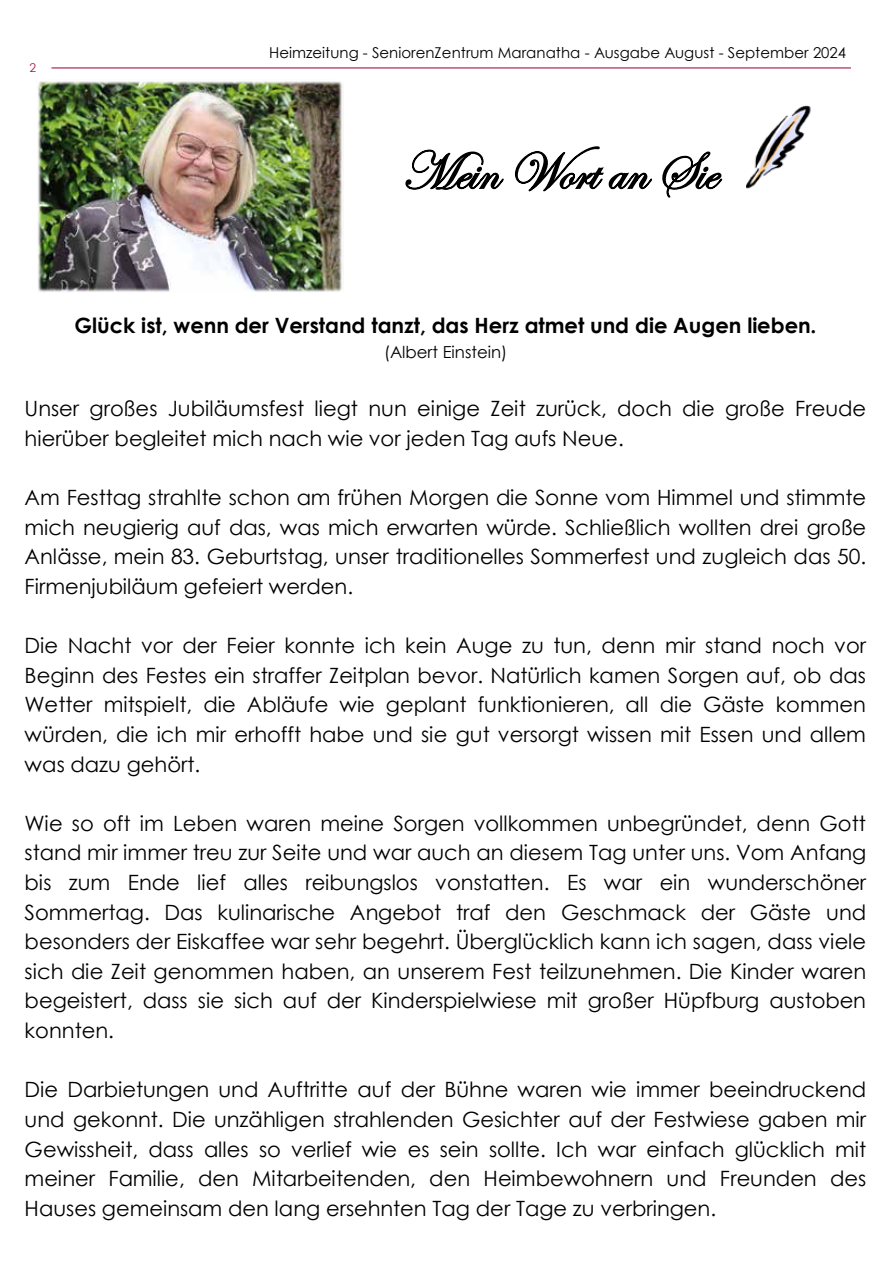
<style>
.page{position:relative;width:893px;height:1263px;background:#fff}
.page>*{position:absolute;margin:0;border:0;box-sizing:border-box;transform-origin:0 0}
.t1{font:54px "Edwardian Script ITC";color:#000}
.t2{font:21.15px "Century Gothic";color:#000}
.t3{font:21px/29.5px "Century Gothic";color:#000;text-align:justify}
.t4{font:700 21px "Century Gothic";color:#000}
.t5{font:16.5px "Century Gothic";color:#000}
.t6{font:15px "Century Gothic";color:#000}
.t7{font:12px "Century Gothic";color:#ad1548}
</style>
<div class="page">
<img style="left:746px;top:105px;width:65px;height:84px">
<hr style="left:51px;top:67px;width:800px;height:1px;background:#ad1548">
<img style="left:38px;top:81px;width:304px;height:211px">
<p class="t7" style="left:30px;top:59px;width:8px">2</p>
<p class="t6" style="left:269px;top:42px;width:578px">Heimzeitung - SeniorenZentrum Maranatha - Ausgabe August - September 2024</p>
<h1 class="t1" style="left:402px;top:142px;width:316px">Mein Wort an Sie</h1>
<p class="t4" style="left:74px;top:309px;width:744px">Glück ist, wenn der Verstand tanzt, das Herz atmet und die Augen lieben.</p>
<p class="t5" style="left:384px;top:341px;width:125px">(Albert Einstein)</p>
<p class="t3" style="left:25px;top:393px;width:843px">Unser großes Jubiläumsfest liegt nun einige Zeit zurück, doch die große Freude hierüber begleitet mich nach wie vor jeden Tag aufs Neue.</p>
<p class="t3" style="left:25px;top:482px;width:843px">Am Festtag strahlte schon am frühen Morgen die Sonne vom Himmel und stimmte mich neugierig auf das, was mich erwarten würde. Schließlich wollten drei große Anlässe, mein 83. Geburtstag, unser traditionelles Sommerfest und zugleich das 50.<br>Firmenjubiläum gefeiert werden.</p>
<p class="t2" style="left:25px;top:631px;width:843px">Die Nacht vor der Feier konnte ich kein Auge zu tun, denn mir stand noch vor</p>
<p class="t3" style="left:25px;top:660px;width:843px">Beginn des Festes ein straffer Zeitplan bevor. Natürlich kamen Sorgen auf, ob das Wetter mitspielt, die Abläufe wie geplant funktionieren, all die Gäste kommen würden, die ich mir erhofft habe und sie gut versorgt wissen mit Essen und allem was dazu gehört.</p>
<p class="t3" style="left:25px;top:808px;width:843px">Wie so oft im Leben waren meine Sorgen vollkommen unbegründet, denn Gott stand mir immer treu zur Seite und war auch an diesem Tag unter uns. Vom Anfang bis zum Ende lief alles reibungslos vonstatten. Es war ein wunderschöner</p>
<p class="t2" style="left:25px;top:897px;width:843px">Sommertag. Das kulinarische Angebot traf den Geschmack der Gäste und</p>
<p class="t3" style="left:25px;top:926px;width:843px">besonders der Eiskaffee war sehr begehrt. Überglücklich kann ich sagen, dass viele sich die Zeit genommen haben, an unserem Fest teilzunehmen. Die Kinder waren begeistert, dass sie sich auf der Kinderspielwiese mit großer Hüpfburg austoben konnten.</p>
<p class="t3" style="left:25px;top:1075px;width:843px">Die Darbietungen und Auftritte auf der Bühne waren wie immer beeindruckend und gekonnt. Die unzähligen strahlenden Gesichter auf der Festwiese gaben mir Gewissheit, dass alles so verlief wie es sein sollte. Ich war einfach glücklich mit</p>
<p class="t2" style="left:25px;top:1164px;width:843px">meiner Familie, den Mitarbeitenden, den Heimbewohnern und Freunden des</p>
<p class="t3" style="left:25px;top:1193px;width:693px">Hauses gemeinsam den lang ersehnten Tag der Tage zu verbringen.</p>
</div>
